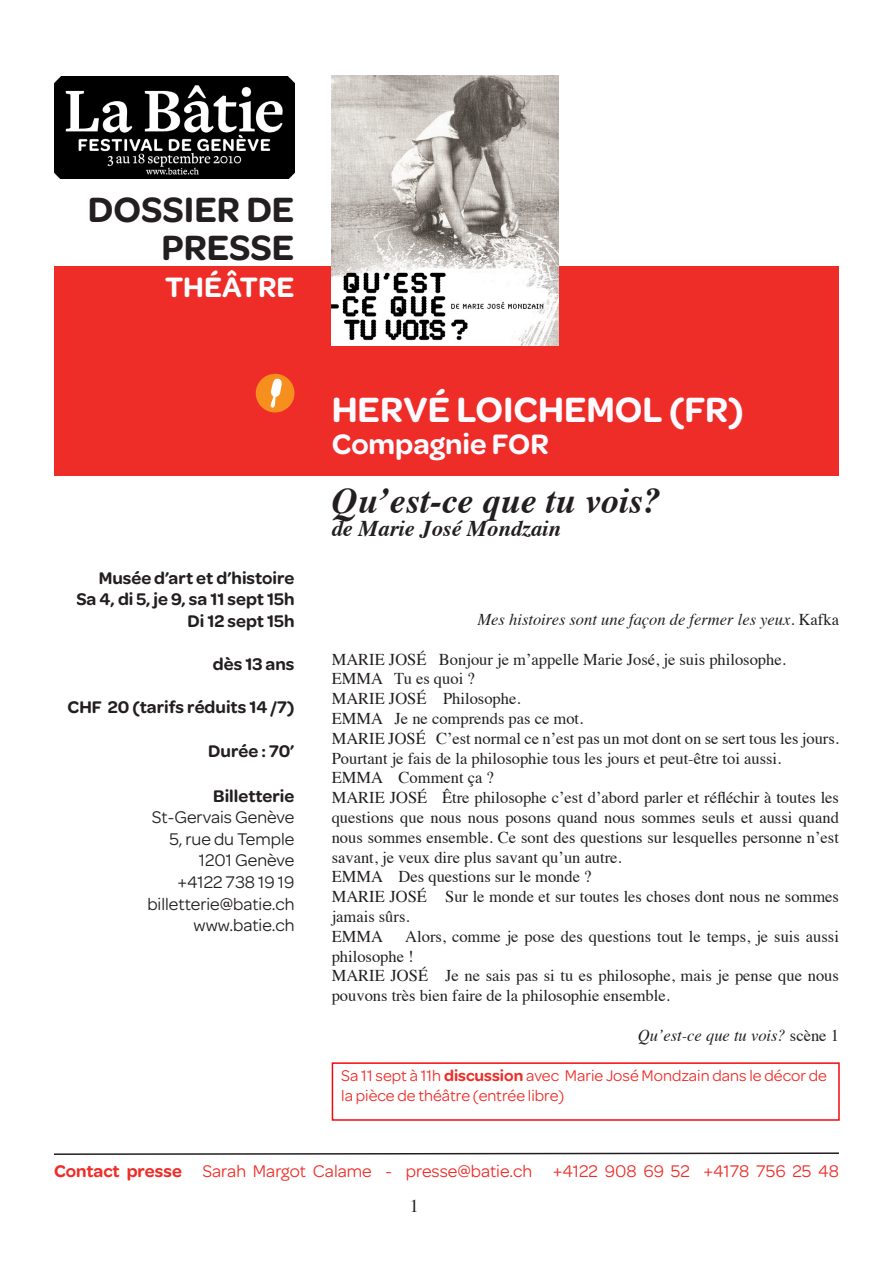
<style>
.page{position:relative;width:893px;height:1263px;background:#fff}
.page>*{position:absolute;margin:0;border:0;box-sizing:border-box;transform-origin:0 0}
.t1{font:600 37.5px "Omnes";color:#fdfbff}
.t2{font:600 37.5px/37.5px "Omnes";color:#231f20;text-align:right}
.t3{font:italic 700 36px "Times";color:#231f20}
.t4{font:600 30px "Omnes";color:#fdfbff}
.t5{font:600 30px "Omnes";color:#fbfeff}
.t6{font:italic 700 22.5px "Times";color:#231f20}
.t7{font:600 18px "Omnes";color:#231f20}
.t8{font:18px "Omnes";color:#231f20}
.t9{font:18px "Omnes";color:#ee2d28}
.t10{font:18px "Times";color:#231f20}
.t11{font:16.5px/19.8px "Times";color:#231f20}
.t12{font:16.5px "Omnes";color:#ee2d28}
.t13{font:italic 16.5px "Times";color:#231f20}
.s1{font-style:normal}
.s2{font-weight:600}
</style>
<div class="page">
<div style="left:54px;top:266px;width:785px;height:210px;background:#ee2d28"></div>
<img style="left:54px;top:76px;width:240px;height:103px">
<svg style="left:54px;top:1152px;width:785px;height:3px"></svg>
<div style="left:256px;top:374px;width:38px;height:38px;background:#f68f1e;border-radius:50%"></div>
<svg style="left:270px;top:378px;width:12px;height:30px"></svg>
<img style="left:332px;top:76px;width:226px;height:269px">
<div style="left:332px;top:1062px;width:508px;height:59px;border:2px solid #f6070c"></div>
<p class="t2" style="left:88px;top:191px;width:208px">DOSSIER DE<br>PRESSE</p>
<p class="t5" style="left:165px;top:270px;width:131px">THÉÂTRE</p>
<p class="t7" style="left:99px;top:567px;width:197px">Musée d’art et d’histoire</p>
<p class="t7" style="left:76px;top:589px;width:220px">Sa 4, di 5, je 9, sa 11 sept 15h</p>
<p class="t7" style="left:187px;top:611px;width:108px">Di 12 sept 15h</p>
<p class="t7" style="left:213px;top:654px;width:83px">dès 13 ans</p>
<p class="t7" style="left:68px;top:697px;width:228px">CHF 20 (tarifs réduits 14 /7)</p>
<p class="t7" style="left:208px;top:740px;width:88px">Durée : 70’</p>
<p class="t7" style="left:213px;top:785px;width:83px">Billetterie</p>
<p class="t8" style="left:152px;top:807px;width:144px">St-Gervais Genève</p>
<p class="t8" style="left:169px;top:829px;width:127px">5, rue du Temple</p>
<p class="t8" style="left:199px;top:850px;width:97px">1201 Genève</p>
<p class="t8" style="left:177px;top:872px;width:119px">+4122 738 19 19</p>
<p class="t8" style="left:147px;top:893px;width:149px">billetterie@batie.ch</p>
<p class="t8" style="left:194px;top:915px;width:102px">www.batie.ch</p>
<p class="t1" style="left:332px;top:388px;width:413px">HERVÉ LOICHEMOL (FR)</p>
<p class="t4" style="left:332px;top:427px;width:219px">Compagnie FOR</p>
<p class="t3" style="left:332px;top:467px;width:330px">Qu’est-ce que tu vois?</p>
<p class="t6" style="left:332px;top:507px;width:231px">de Marie José Mondzain</p>
<p class="t13" style="left:478px;top:605px;width:363px">Mes histoires sont une façon de fermer les yeux<span class="s1">. Kafka</span></p>
<p class="t11" style="left:332px;top:648px;width:456px">MARIE JOSÉ Bonjour je m’appelle Marie José, je suis philosophe.</p>
<p class="t11" style="left:332px;top:667px;width:145px">EMMA Tu es quoi ?</p>
<p class="t11" style="left:332px;top:687px;width:190px">MARIE JOSÉ Philosophe.</p>
<p class="t11" style="left:332px;top:707px;width:253px">EMMA Je ne comprends pas ce mot.</p>
<p class="t11" style="left:332px;top:727px;width:509px">MARIE JOSÉ C’est normal ce n’est pas un mot dont on se sert tous les jours.<br>Pourtant je fais de la philosophie tous les jours et peut-être toi aussi.</p>
<p class="t11" style="left:332px;top:766px;width:164px">EMMA Comment ça ?</p>
<p class="t11" style="left:332px;top:786px;width:509px;text-align:justify">MARIE JOSÉ Être philosophe c’est d’abord parler et réfléchir à toutes les questions que nous nous posons quand nous sommes seuls et aussi quand nous sommes ensemble. Ce sont des questions sur lesquelles personne n’est savant, je veux dire plus savant qu’un autre.</p>
<p class="t11" style="left:332px;top:865px;width:261px">EMMA Des questions sur le monde ?</p>
<p class="t11" style="left:332px;top:885px;width:509px">MARIE JOSÉ Sur le monde et sur toutes les choses dont nous ne sommes jamais sûrs.</p>
<p class="t11" style="left:332px;top:925px;width:53px">EMMA</p>
<p class="t11" style="left:332px;top:925px;width:509px;text-indent:74px">Alors, comme je pose des questions tout le temps, je suis aussi philosophe !</p>
<p class="t11" style="left:332px;top:964px;width:509px">MARIE JOSÉ Je ne sais pas si tu es philosophe, mais je pense que nous pouvons très bien faire de la philosophie ensemble.</p>
<p class="t13" style="left:638px;top:1021px;width:203px">Qu’est-ce que tu vois? <span class="s1">scène 1</span></p>
<p class="t12" style="left:341px;top:1066px;width:487px">Sa 11 sept à 11h <span class="s2">discussion</span> avec Marie José Mondzain dans le décor de</p>
<p class="t12" style="left:341px;top:1086px;width:224px">la pièce de théâtre (entrée libre)</p>
<p class="t9" style="left:54px;top:1161px;width:786px"><span class="s2">Contact presse</span> Sarah Margot Calame - presse@batie.ch +4122 908 69 52 +4178 756 25 48</p>
<p class="t10" style="left:410px;top:1189px;width:10px">1</p>
</div>
